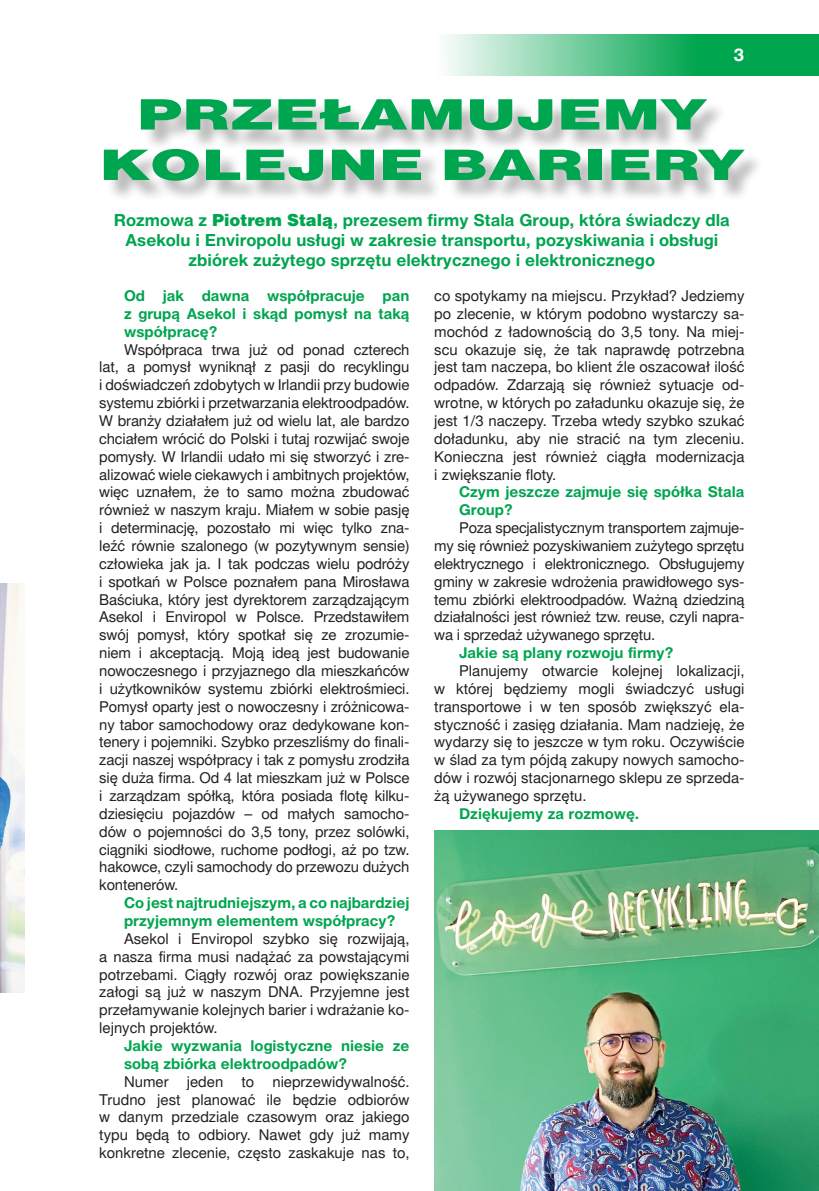
<style>
.page{position:relative;width:819px;height:1191px;background:#fff}
.page>*{position:absolute;margin:0;border:0;box-sizing:border-box;transform-origin:0 0}
.t1{font:42px/50.4px "Switzer Ext EFN Black";color:#00a54f;text-align:center;scale:1.24 1}
.t2{font:700 17.5px "Switzer EFN";color:#fff}
.t3{font:700 16.62px/19.9px "Switzer EFN";color:#00a54f;text-align:center}
.t4{font:14.88px/17.8px "Switzer EFN";color:#231f20;text-align:justify}
.t5{font:700 14.88px/17.8px "Switzer EFN";color:#00a54f}
.s1{font-family:"Switzer EFN Black";font-weight:400}
</style>
<div class="page">
<svg style="left:446px;top:35px;width:373px;height:41px"></svg>
<div style="left:106px;top:102px;width:659px;height:100px;background:#231f20;opacity:.3"></div>
<img style="left:434px;top:831px;width:385px;height:360px">
<img style="left:0;top:583px;width:25px;height:409px">
<p class="t2" style="left:733px;top:44px;width:12px">3</p>
<h1 class="t1" style="left:99px;top:91px;width:522px">PRZEŁAMUJEMY<br>KOLEJNE BARIERY</h1>
<p class="t3" style="left:114px;top:210px;width:617px">Rozmowa z <span class="s1">Piotrem Stalą</span>, prezesem firmy Stala Group, która świadczy dla<br>Asekolu i Enviropolu usługi w zakresie transportu, pozyskiwania i obsługi zbiórek zużytego sprzętu elektrycznego i elektronicznego</p>
<p class="t4" style="left:434px;top:287px;width:312px">co spotykamy na miejscu. Przykład? Jedziemy po zlecenie, w którym podobno wystarczy sa&shy;mochód z ładownością do 3,5 tony. Na miej&shy;scu okazuje się, że tak naprawdę potrzebna jest tam naczepa, bo klient źle oszacował ilość odpadów. Zdarzają się również sytuacje od&shy;wrotne, w których po załadunku okazuje się, że jest 1/3 naczepy. Trzeba wtedy szybko szukać doładunku, aby nie stracić na tym zleceniu.<br>Konieczna jest również ciągła modernizacja i zwiększanie floty.</p>
<p class="t5" style="left:459px;top:483px;width:287px">Czym jeszcze zajmuje się spółka Stala<br>Group?</p>
<p class="t4" style="left:434px;top:519px;width:312px;text-indent:25px">Poza specjalistycznym transportem zajmuje&shy;my się również pozyskiwaniem zużytego sprzętu elektrycznego i elektronicznego. Obsługujemy gminy w zakresie wdrożenia prawidłowego sys&shy;temu zbiórki elektroodpadów. Ważną dziedziną działalności jest również tzw. reuse, czyli napra&shy;wa i sprzedaż używanego sprzętu.</p>
<p class="t5" style="left:459px;top:644px;width:216px">Jakie są plany rozwoju firmy?</p>
<p class="t4" style="left:434px;top:662px;width:312px;text-indent:25px">Planujemy otwarcie kolejnej lokalizacji, w której będziemy mogli świadczyć usługi transportowe i w ten sposób zwiększyć ela&shy;styczność i zasięg działania. Mam nadzieję, że wydarzy się to jeszcze w tym roku. Oczywiście w ślad za tym pójdą zakupy nowych samocho&shy;dów i rozwój stacjonarnego sklepu ze sprzeda&shy;żą używanego sprzętu.</p>
<p class="t5" style="left:459px;top:805px;width:182px">Dziękujemy za rozmowę.</p>
<p class="t5" style="left:124px;top:287px;width:287px;text-align:justify">Od jak dawna współpracuje pan z grupą Asekol i skąd pomysł na taką współpracę?</p>
<p class="t4" style="left:99px;top:341px;width:312px;text-indent:25px">Współpraca trwa już od ponad czterech lat, a pomysł wyniknął z pasji do recyklingu i doświadczeń zdobytych w Irlandii przy budowie systemu zbiórki i przetwarzania elektroodpadów.<br>W branży działałem już od wielu lat, ale bardzo chciałem wrócić do Polski i tutaj rozwijać swoje pomysły. W Irlandii udało mi się stworzyć i zre&shy;alizować wiele ciekawych i ambitnych projektów, więc uznałem, że to samo można zbudować również w naszym kraju. Miałem w sobie pasję i determinację, pozostało mi więc tylko zna&shy;leźć równie szalonego (w pozytywnym sensie) człowieka jak ja. I tak podczas wielu podróży i spotkań w Polsce poznałem pana Mirosława Baściuka, który jest dyrektorem zarządzającym Asekol i Enviropol w Polsce. Przedstawiłem swój pomysł, który spotkał się ze zrozumie&shy;niem i akceptacją. Moją ideą jest budowanie nowoczesnego i przyjaznego dla mieszkańców i użytkowników systemu zbiórki elektrośmieci.<br>Pomysł oparty jest o nowoczesny i zróżnicowa&shy;ny tabor samochodowy oraz dedykowane kon&shy;tenery i pojemniki. Szybko przeszliśmy do finali&shy;zacji naszej współpracy i tak z pomysłu zrodziła się duża firma. Od 4 lat mieszkam już w Polsce i zarządzam spółką, która posiada flotę kilku&shy;dziesięciu pojazdów – od małych samocho&shy;dów o pojemności do 3,5 tony, przez solówki, ciągniki siodłowe, ruchome podłogi, aż po tzw. hakowce, czyli samochody do przewozu dużych kontenerów.</p>
<p class="t5" style="left:124px;top:894px;width:287px">Co jest najtrudniejszym, a co najbardziej przyjemnym elementem współpracy?</p>
<p class="t4" style="left:99px;top:930px;width:312px;text-indent:25px">Asekol i Enviropol szybko się rozwijają, a nasza firma musi nadążać za powstającymi potrzebami. Ciągły rozwój oraz powiększanie załogi są już w naszym DNA. Przyjemne jest przełamywanie kolejnych barier i wdrażanie ko&shy;lejnych projektów.</p>
<p class="t5" style="left:124px;top:1037px;width:287px">Jakie wyzwania logistyczne niesie ze sobą zbiórka elektroodpadów?</p>
<p class="t4" style="left:99px;top:1072px;width:312px;text-indent:25px">Numer jeden to nieprzewidywalność.<br>Trudno jest planować ile będzie odbiorów w danym przedziale czasowym oraz jakiego typu będą to odbiory. Nawet gdy już mamy konkretne zlecenie, często zaskakuje nas to,</p>
</div>
